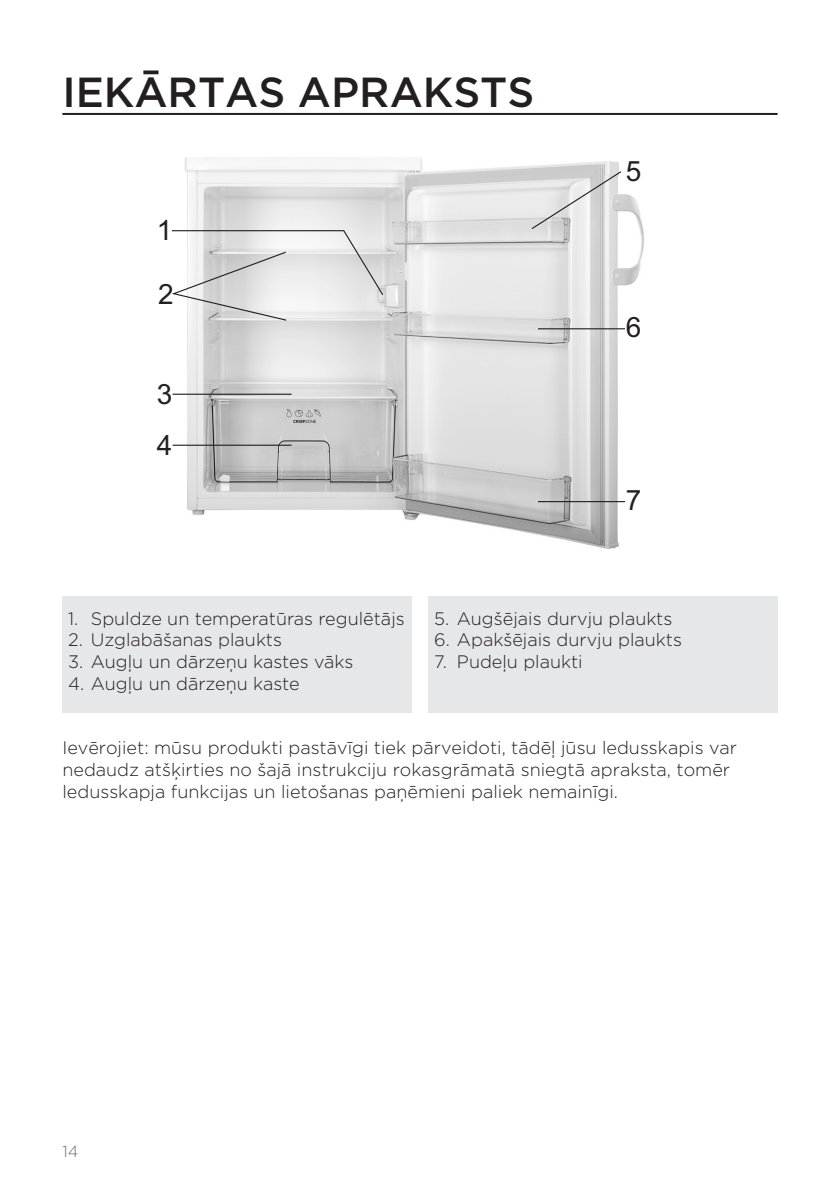
<style>
.page{position:relative;width:840px;height:1191px;background:#fff}
.page>*{position:absolute;margin:0;border:0;box-sizing:border-box;transform-origin:0 0}
.glavni_naslov{font:500 42px "Gotham";color:#231f20}
.t1{font:28px/51px "Arial";color:#231f20}
.besedilo{font:300 18px/21.6px "Gotham";color:#231f20}
.seznam_stevilke_opis{font:300 18px "Gotham";color:#231f20}
.t2{font:300 16px "Gotham";color:#6c6d70}
</style>
<div class="page">
<hr style="left:62px;top:113px;width:715px;height:2px;background:#231f20">
<div style="left:62px;top:596px;width:349px;height:117px;background:#e6e7e9"></div>
<div style="left:428px;top:596px;width:349px;height:117px;background:#e6e7e9"></div>
<img style="left:172px;top:157px;width:472px;height:392px">
<hr style="left:172px;top:394px;width:119px;height:1px;background:#231f20">
<hr style="left:172px;top:444px;width:119px;height:2px;background:#231f20">
<svg style="left:171px;top:229px;width:213px;height:92px"></svg>
<svg style="left:530px;top:170px;width:92px;height:60px;background:#dadada"></svg>
<hr style="left:537px;top:328px;width:87px;height:1px;background:#231f20">
<hr style="left:537px;top:501px;width:87px;height:1px;background:#231f20">
<p class="glavni_naslov" style="left:62px;top:65px;width:473px">IEKĀRTAS APRAKSTS</p>
<p class="t1" style="left:157px;top:205px;width:17px">1</p>
<p class="t1" style="left:158px;top:269px;width:17px">2</p>
<p class="t1" style="left:157px;top:368px;width:17px">3<br>4</p>
<p class="t1" style="left:625px;top:146px;width:17px">5</p>
<p class="t1" style="left:625px;top:302px;width:17px">6</p>
<p class="t1" style="left:625px;top:475px;width:17px">7</p>
<p class="seznam_stevilke_opis" style="left:68px;top:607px;width:338px">1. Spuldze un temperatūras regulētājs</p>
<p class="seznam_stevilke_opis" style="left:68px;top:628px;width:215px">2. Uzglabāšanas plaukts</p>
<p class="seznam_stevilke_opis" style="left:68px;top:650px;width:287px">3. Augļu un dārzeņu kastes vāks</p>
<p class="seznam_stevilke_opis" style="left:68px;top:672px;width:233px">4. Augļu un dārzeņu kaste</p>
<p class="seznam_stevilke_opis" style="left:434px;top:607px;width:240px">5. Augšējais durvju plaukts</p>
<p class="seznam_stevilke_opis" style="left:434px;top:628px;width:249px">6. Apakšējais durvju plaukts</p>
<p class="seznam_stevilke_opis" style="left:434px;top:650px;width:150px">7. Pudeļu plaukti</p>
<p class="besedilo" style="left:62px;top:736px;width:675px">Ievērojiet: mūsu produkti pastāvīgi tiek pārveidoti, tādēļ jūsu ledusskapis var nedaudz atšķirties no šajā instrukciju rokasgrāmatā sniegtā apraksta, tomēr ledusskapja funkcijas un lietošanas paņēmieni paliek nemainīgi.</p>
<p class="t2" style="left:62px;top:1140px;width:17px">14</p>
</div>
